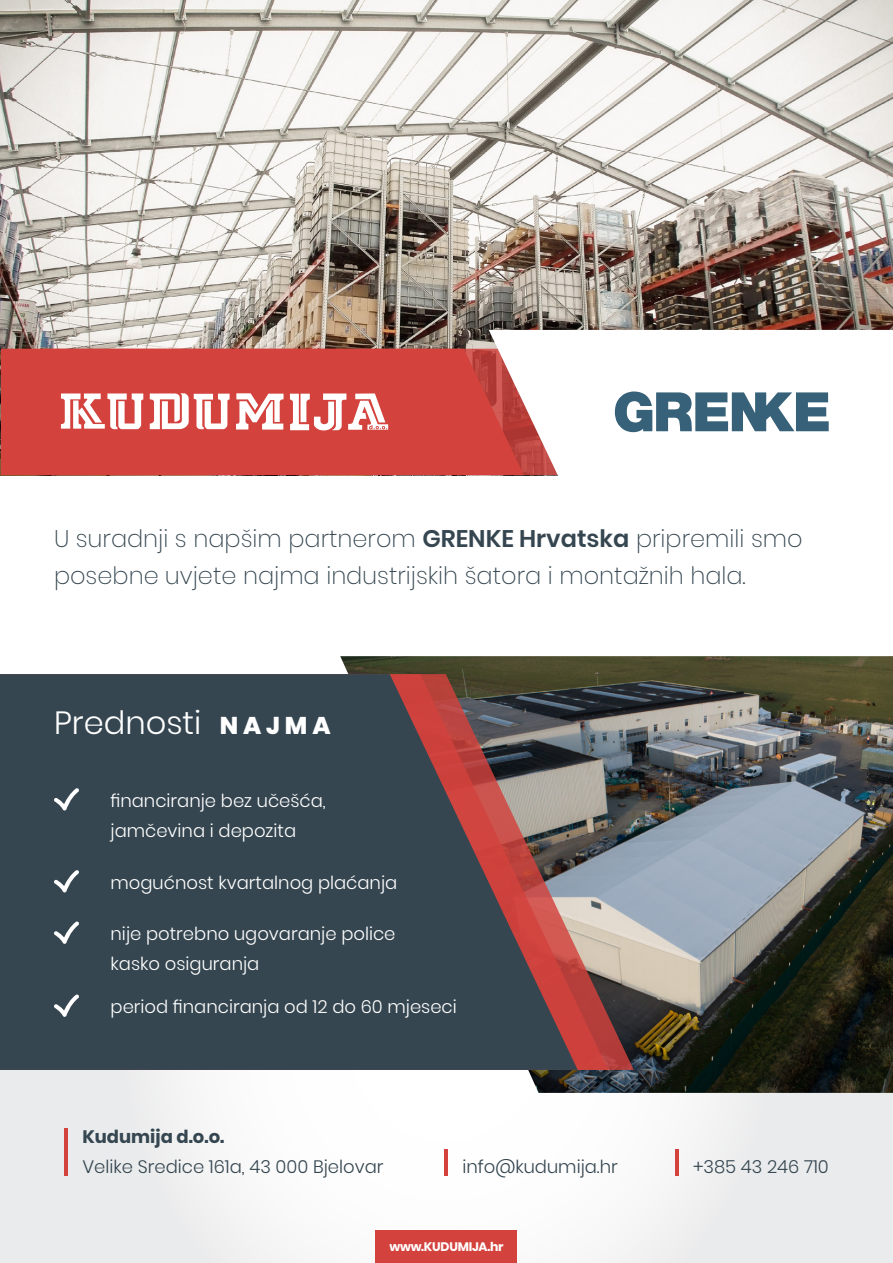
<style>
.page{position:relative;width:893px;height:1263px;background:#fff}
.page>*{position:absolute;margin:0;border:0;box-sizing:border-box;transform-origin:0 0}
.t1{font:300 32.1px "Poppins";color:#fff}
.t2{font:800 24.3px "Poppins";letter-spacing:.2em;color:#fff}
.t3{font:200 24px/37.5px "Poppins";color:#354650}
.t4{font:300 18px/30px "Poppins";color:#fff}
.t5{font:300 18px "Poppins";color:#354650}
.t6{font:700 18px "Poppins";color:#354650}
.t7{font:700 12.3px "Poppins";letter-spacing:-.02em;color:#fff}
.s1{font-weight:600}
</style>
<div class="page">
<div style="left:0;top:709px;width:893px;height:554px;background:#f4f4f5"></div>
<img style="left:0;top:0;width:893px;height:475px">
<div style="left:1px;top:349px;width:46px;height:126px;background:#d3423d"></div>
<div style="left:47px;top:349px;width:442px;height:126px;background:#d3423d"></div>
<svg style="left:489px;top:330px;width:404px;height:146px"></svg>
<svg style="left:236px;top:393px;width:48px;height:37px"></svg>
<svg style="left:290px;top:393px;width:98px;height:37px"></svg>
<svg style="left:61px;top:393px;width:82px;height:36px"></svg>
<svg style="left:150px;top:393px;width:80px;height:36px"></svg>
<img style="left:340px;top:656px;width:553px;height:437px">
<img style="left:578px;top:674px;width:56px;height:396px">
<svg style="left:0;top:674px;width:578px;height:396px;background:#454850"></svg>
<svg style="left:615px;top:391px;width:214px;height:41px"></svg>
<svg style="left:54px;top:788px;width:25px;height:22px"></svg>
<svg style="left:54px;top:870px;width:25px;height:22px"></svg>
<svg style="left:54px;top:994px;width:25px;height:23px"></svg>
<svg style="left:54px;top:921px;width:25px;height:23px"></svg>
<div style="left:376px;top:1230px;width:141px;height:33px;background:#d3423d"></div>
<hr style="left:64px;top:1128px;width:4px;height:48px;background:#d3423d">
<hr style="left:444px;top:1149px;width:4px;height:27px;background:#d3423d">
<hr style="left:675px;top:1149px;width:4px;height:27px;background:#d3423d">
<p class="t3" style="left:54px;top:520px;width:750px">U suradnji s napšim partnerom <span class="s1">GRENKE Hrvatska</span> pripremili smo posebne uvjete najma industrijskih šatora i montažnih hala.</p>
<p class="t1" style="left:54px;top:705px;width:149px">Prednosti</p>
<p class="t2" style="left:220px;top:712px;width:112px">NAJMA</p>
<p class="t4" style="left:111px;top:786px;width:217px">financiranje bez učešća,</p>
<p class="t4" style="left:111px;top:816px;width:187px">jamčevina i depozita</p>
<p class="t4" style="left:111px;top:868px;width:288px">mogućnost kvartalnog plaćanja</p>
<p class="t4" style="left:111px;top:919px;width:286px">nije potrebno ugovaranje police kasko osiguranja</p>
<p class="t4" style="left:111px;top:992px;width:348px">period financiranja od 12 do 60 mjeseci</p>
<p class="t6" style="left:82px;top:1126px;width:144px">Kudumija d.o.o.</p>
<p class="t5" style="left:82px;top:1156px;width:303px">Velike Sredice 161a, 43 000 Bjelovar</p>
<p class="t5" style="left:462px;top:1156px;width:157px">info@kudumija.hr</p>
<p class="t5" style="left:693px;top:1156px;width:137px">+385 43 246 710</p>
<p class="t7" style="left:389px;top:1240px;width:115px">www.KUDUMIJA.hr</p>
</div>
